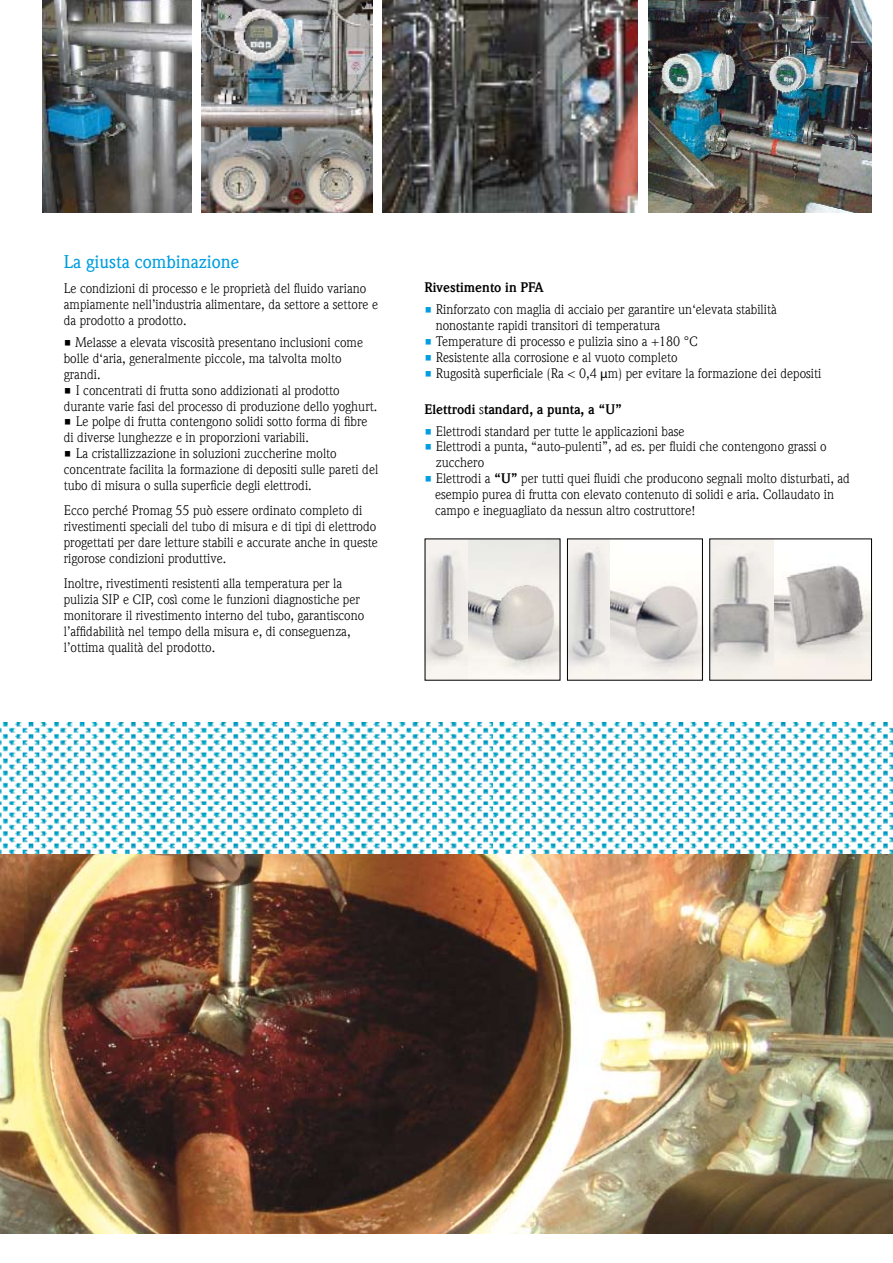
<style>
.page{position:relative;width:893px;height:1263px;background:#fff}
.page>*{position:absolute;margin:0;border:0;box-sizing:border-box;transform-origin:0 0}
.t1{font:500 18px "E+H Weidemann Com";color:#009ee0}
.t2{font:13.5px/15.9px "E+H Weidemann Com";color:#000}
.t3{font:700 13.5px "E+H Weidemann Com";color:#000}
.s1{color:#009ee0}
.s2{font-family:"Myriad Pro"}
.s3{font-weight:400}
.s4{font-weight:700}
</style>
<div class="page">
<img style="left:43px;top:0;width:148px;height:213px">
<img style="left:202px;top:0;width:170px;height:213px">
<img style="left:383px;top:0;width:255px;height:213px">
<img style="left:648px;top:0;width:224px;height:213px">
<img style="left:0;top:854px;width:893px;height:379px">
<img style="left:0;top:723px;width:893px;height:131px">
<img style="left:569px;top:541px;width:132px;height:137px">
<img style="left:427px;top:541px;width:131px;height:137px">
<img style="left:773px;top:541px;width:97px;height:137px">
<img style="left:711px;top:541px;width:62px;height:137px">
<div style="left:567px;top:539px;width:136px;height:141px;border:1px solid #000"></div>
<div style="left:709px;top:539px;width:163px;height:141px;border:1px solid #000"></div>
<h1 class="t1" style="left:64px;top:251px;width:177px">La giusta combinazione</h1>
<p class="t2" style="left:64px;top:281px;width:316px">Le condizioni di processo e le proprietà del fluido variano ampiamente nell’industria alimentare, da settore a settore e da prodotto a prodotto.</p>
<p class="t2" style="left:64px;top:334px;width:301px">• Melasse a elevata viscosità presentano inclusioni come bolle d‘aria, generalmente piccole, ma talvolta molto grandi.</p>
<p class="t2" style="left:64px;top:382px;width:315px">• I concentrati di frutta sono addizionati al prodotto durante varie fasi del processo di produzione dello yoghurt.</p>
<p class="t2" style="left:64px;top:414px;width:305px">• Le polpe di frutta contengono solidi sotto forma di fibre di diverse lunghezze e in proporzioni variabili.</p>
<p class="t2" style="left:64px;top:446px;width:316px">• La cristallizzazione in soluzioni zuccherine molto concentrate facilita la formazione di depositi sulle pareti del tubo di misura o sulla superficie degli elettrodi.</p>
<p class="t2" style="left:64px;top:503px;width:316px">Ecco perché Promag 55 può essere ordinato completo di rivestimenti speciali del tubo di misura e di tipi di elettrodo progettati per dare letture stabili e accurate anche in queste rigorose condizioni produttive.</p>
<p class="t2" style="left:64px;top:576px;width:302px">Inoltre, rivestimenti resistenti alla temperatura per la pulizia SIP e CIP, così come le funzioni diagnostiche per monitorare il rivestimento interno del tubo, garantiscono l’affidabilità nel tempo della misura e, di conseguenza, l’ottima qualità del prodotto.</p>
<p class="t3" style="left:424px;top:279px;width:121px">Rivestimento in PFA</p>
<p class="t2" style="left:436px;top:302px;width:342px;text-indent:-11px"><span class="s1">•</span> Rinforzato con maglia di acciaio per garantire un‘elevata stabilità nonostante rapidi transitori di temperatura</p>
<p class="t2" style="left:424px;top:333px;width:275px"><span class="s1">•</span> Temperature di processo e pulizia sino a +180 °C</p>
<p class="t2" style="left:424px;top:349px;width:254px"><span class="s1">•</span> Resistente alla corrosione e al vuoto completo</p>
<p class="t2" style="left:424px;top:365px;width:398px"><span class="s1">•</span> Rugosità superficiale (Ra &lt; 0,4 <span class="s2">µ</span>m) per evitare la formazione dei depositi</p>
<p class="t3" style="left:424px;top:401px;width:199px">Elettrodi <span class="s3">s</span>tandard, a punta, a “U”</p>
<p class="t2" style="left:424px;top:423px;width:261px"><span class="s1">•</span> Elettrodi standard per tutte le applicazioni base</p>
<p class="t2" style="left:436px;top:439px;width:392px;text-indent:-11px"><span class="s1">•</span> Elettrodi a punta, “auto-pulenti”, ad es. per fluidi che contengono grassi o zucchero</p>
<p class="t2" style="left:435px;top:471px;width:416px;text-indent:-11px"><span class="s1">•</span> Elettrodi a <span class="s4">“U”</span> per tutti quei fluidi che producono segnali molto disturbati, ad esempio purea di frutta con elevato contenuto di solidi e aria. Collaudato in campo e ineguagliato da nessun altro costruttore!</p>
</div>
